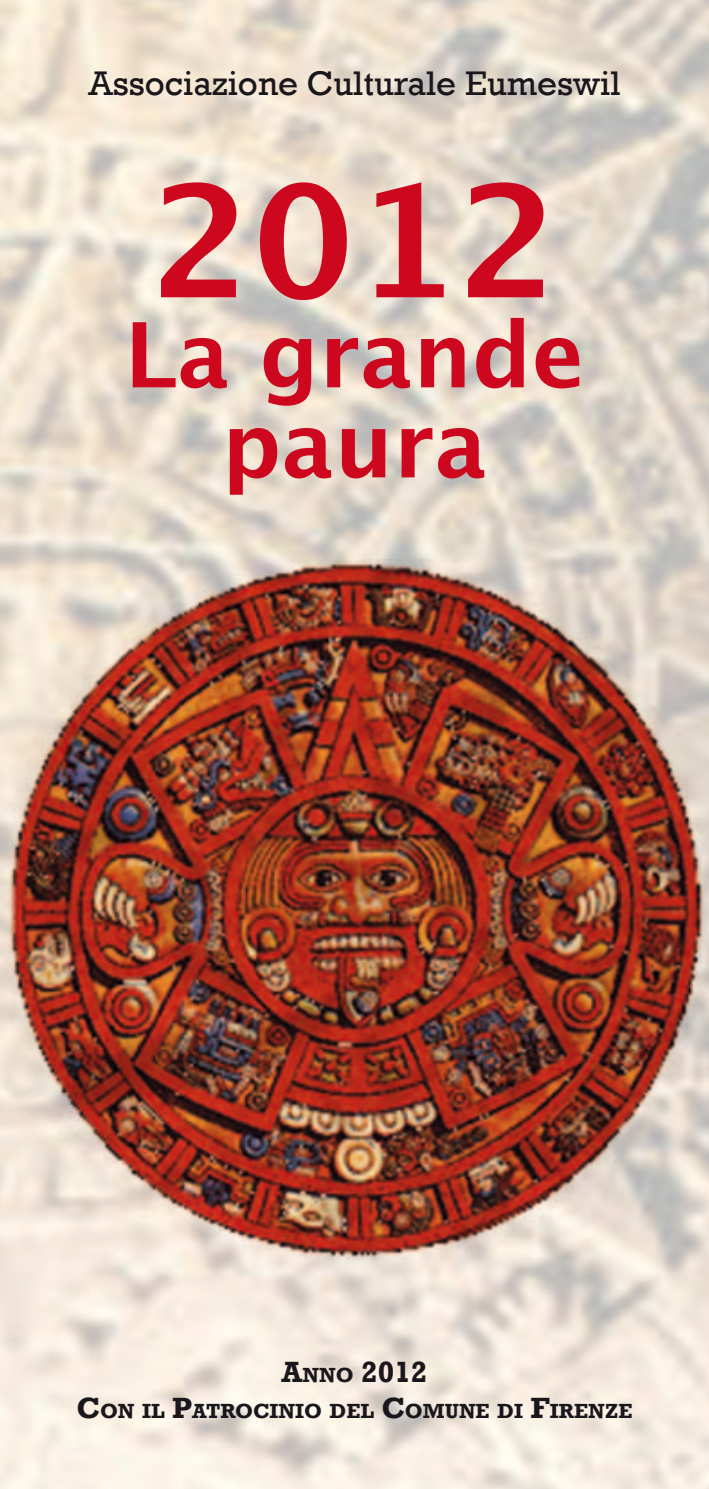
<style>
.page{position:relative;width:709px;height:1489px;background:#fff}
.page>*{position:absolute;margin:0;border:0;box-sizing:border-box;transform-origin:0 0}
.t1{font:700 155px "Lucida Grande";color:#cd071e}
.t2{font:700 90px/90px "Lucida Grande";color:#cd071e;text-align:center}
.t3{font:35px "Rockwell";color:#1a171c}
.t4{font:700 30px "Rockwell";color:#1a171c}
.t5{font:700 21px "Rockwell";color:#1a171c}
.s1{font-size:21px}
.s2{font-size:30px}
</style>
<div class="page">
<img style="left:0;top:559px;width:709px;height:700px">
<h3 class="t3" style="left:88px;top:63px;width:533px">Associazione Culturale Eumeswil</h3>
<h1 class="t1" style="left:150px;top:116px;width:411px">2012</h1>
<h2 class="t2" style="left:125px;top:309px;width:461px">La grande paura</h2>
<h3 class="t4" style="left:281px;top:1353px;width:147px">A<span class="s1">NNO</span> 2012</h3>
<p class="t5" style="left:77px;top:1398px;width:557px"><span class="s2">C</span>ON IL <span class="s2">P</span>ATROCINIO DEL <span class="s2">C</span>OMUNE DI <span class="s2">F</span>IRENZE</p>
</div>
